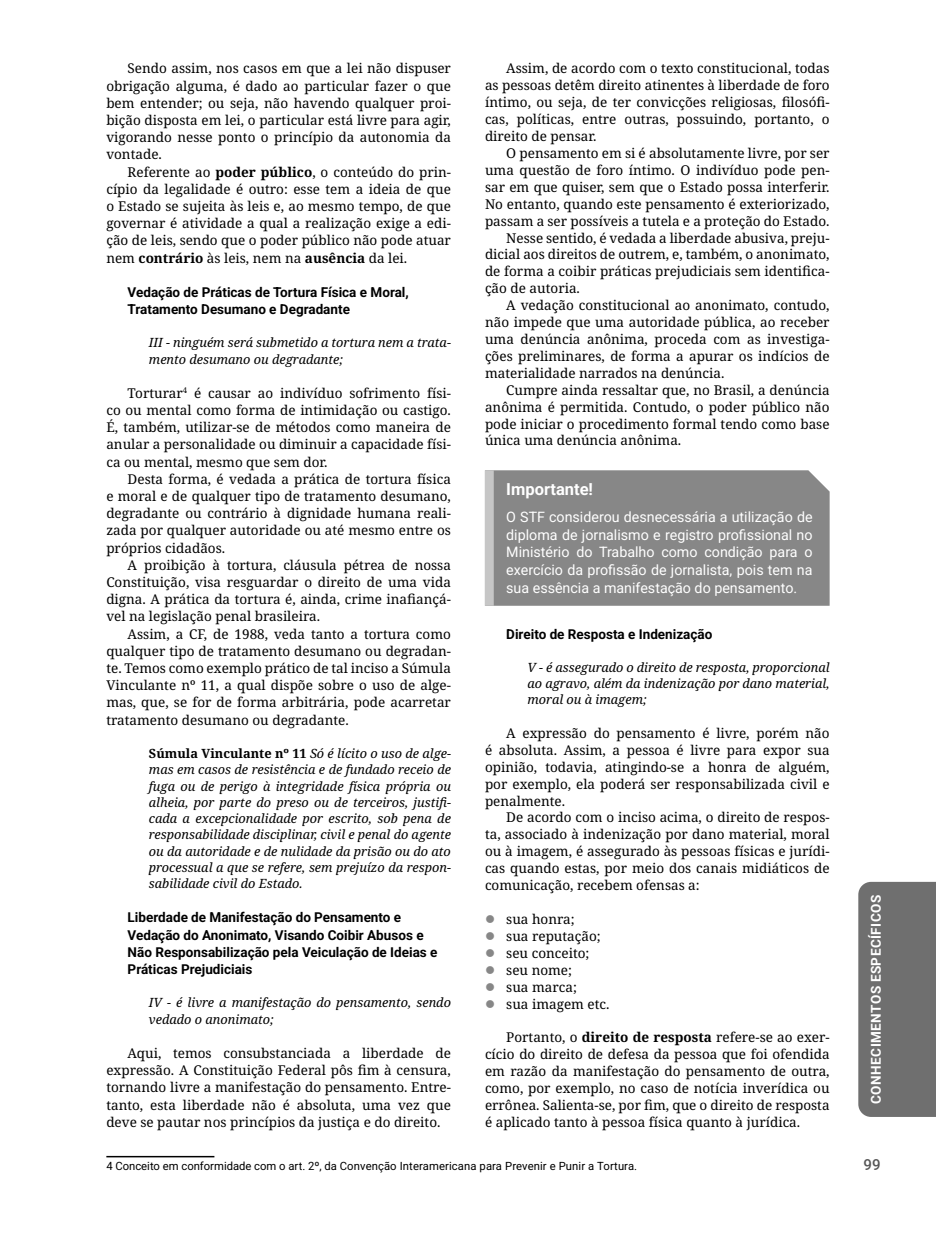
<style>
.page{position:relative;width:936px;height:1234px;background:#fff}
.page>*{position:absolute;margin:0;border:0;box-sizing:border-box;transform-origin:0 0}
.Título{font:700 16.5px "Roboto";color:#fff}
.t1{font:500 15px "Roboto";color:#575757}
.Texto{font:14.25px/17.9px "Roboto";color:#fff;text-align:justify}
.Parágrafos{font:13.5px/17px "Noto Serif";color:#000;text-align:justify}
.Subtópico{font:700 13.5px/17.2px "Roboto";color:#000}
.t2{font:700 13.5px "Roboto";letter-spacing:.035em;color:#fff}
.Artigos_com_recuo{font:italic 12.75px/16.4px "Noto Serif";color:#000}
.Nota_de_Roda_Pé{font:11.25px "Roboto";letter-spacing:.01em;color:#000}
.s1{font-weight:700}
.s2{font-weight:700;font-style:normal}
</style>
<div class="page">
<div style="left:858px;top:881px;width:77px;height:235px;background:#6f6f6f"></div>
<hr style="left:106px;top:1155px;width:108px;height:2px;background:#000">
<div style="left:493px;top:470px;width:336px;height:135px;background:#878787"></div>
<div style="left:484px;top:470px;width:9px;height:135px;background:#c6c6c6"></div>
<p class="Parágrafos" style="left:106px;top:60px;width:346px;text-indent:21px">Sendo assim, nos casos em que a lei não dispuser obrigação alguma, é dado ao particular fazer o que bem entender; ou seja, não havendo qualquer proi&shy;bição disposta em lei, o particular está livre para agir, vigorando nesse ponto o princípio da autonomia da vontade.</p>
<p class="Parágrafos" style="left:106px;top:163px;width:346px;text-indent:21px">Referente ao <span class="s1">poder público</span>, o conteúdo do prin&shy;cípio da legalidade é outro: esse tem a ideia de que o Estado se sujeita às leis e, ao mesmo tempo, de que governar é atividade a qual a realização exige a edi&shy;ção de leis, sendo que o poder público não pode atuar nem <span class="s1">contrário</span> às leis, nem na <span class="s1">ausência</span> da lei.</p>
<p class="Subtópico" style="left:128px;top:283px;width:283px">Vedação de Práticas de Tortura Física e Moral,<br>Tratamento Desumano e Degradante</p>
<p class="Artigos_com_recuo" style="left:149px;top:335px;width:303px">III - ninguém será submetido a tortura nem a trata&shy;mento desumano ou degradante;</p>
<p class="Parágrafos" style="left:106px;top:385px;width:346px;text-indent:21px">Torturar<sup>4</sup> é causar ao indivíduo sofrimento físi&shy;co ou mental como forma de intimidação ou castigo.<br>É, também, utilizar-se de métodos como maneira de anular a personalidade ou diminuir a capacidade físi&shy;ca ou mental, mesmo que sem dor.</p>
<p class="Parágrafos" style="left:106px;top:470px;width:346px;text-indent:21px">Desta forma, é vedada a prática de tortura física e moral e de qualquer tipo de tratamento desumano, degradante ou contrário à dignidade humana reali&shy;zada por qualquer autoridade ou até mesmo entre os próprios cidadãos.</p>
<p class="Parágrafos" style="left:106px;top:556px;width:346px;text-indent:21px">A proibição à tortura, cláusula pétrea de nossa Constituição, visa resguardar o direito de uma vida digna. A prática da tortura é, ainda, crime inafiançá&shy;vel na legislação penal brasileira.</p>
<p class="Parágrafos" style="left:106px;top:625px;width:346px;text-indent:21px">Assim, a CF, de 1988, veda tanto a tortura como qualquer tipo de tratamento desumano ou degradan&shy;te. Temos como exemplo prático de tal inciso a Súmula Vinculante nº 11, a qual dispõe sobre o uso de alge&shy;mas, que, se for de forma arbitrária, pode acarretar tratamento desumano ou degradante.</p>
<p class="Artigos_com_recuo" style="left:149px;top:745px;width:303px;text-align:justify"><span class="s2">Súmula Vinculante nº 11</span> Só é lícito o uso de alge&shy;mas em casos de resistência e de fundado receio de fuga ou de perigo à integridade física própria ou alheia, por parte do preso ou de terceiros, justifi&shy;cada a excepcionalidade por escrito, sob pena de responsabilidade disciplinar, civil e penal do agente ou da autoridade e de nulidade da prisão ou do ato processual a que se refere, sem prejuízo da respon&shy;sabilidade civil do Estado.</p>
<p class="Subtópico" style="left:128px;top:908px;width:311px">Liberdade de Manifestação do Pensamento e Vedação do Anonimato, Visando Coibir Abusos e Não Responsabilização pela Veiculação de Ideias e Práticas Prejudiciais</p>
<p class="Artigos_com_recuo" style="left:149px;top:994px;width:303px">IV - é livre a manifestação do pensamento, sendo vedado o anonimato;</p>
<p class="Parágrafos" style="left:106px;top:1044px;width:346px;text-indent:21px">Aqui, temos consubstanciada a liberdade de expressão. A Constituição Federal pôs fim à censura, tornando livre a manifestação do pensamento. Entre&shy;tanto, esta liberdade não é absoluta, uma vez que deve se pautar nos princípios da justiça e do direito.</p>
<p class="Nota_de_Roda_Pé" style="left:106px;top:1157px;width:532px">4 Conceito em conformidade com o art. 2º, da Convenção Interamericana para Prevenir e Punir a Tortura.</p>
<p class="Parágrafos" style="left:485px;top:60px;width:346px;text-indent:21px">Assim, de acordo com o texto constitucional, todas as pessoas detêm direito atinentes à liberdade de foro íntimo, ou seja, de ter convicções religiosas, filosófi&shy;cas, políticas, entre outras, possuindo, portanto, o direito de pensar.</p>
<p class="Parágrafos" style="left:485px;top:145px;width:346px;text-indent:21px">O pensamento em si é absolutamente livre, por ser uma questão de foro íntimo. O indivíduo pode pen&shy;sar em que quiser, sem que o Estado possa interferir.<br>No entanto, quando este pensamento é exteriorizado, passam a ser possíveis a tutela e a proteção do Estado.</p>
<p class="Parágrafos" style="left:485px;top:229px;width:346px;text-indent:21px">Nesse sentido, é vedada a liberdade abusiva, preju&shy;dicial aos direitos de outrem, e, também, o anonimato, de forma a coibir práticas prejudiciais sem identifica&shy;ção de autoria.</p>
<p class="Parágrafos" style="left:485px;top:297px;width:346px;text-indent:21px">A vedação constitucional ao anonimato, contudo, não impede que uma autoridade pública, ao receber uma denúncia anônima, proceda com as investiga&shy;ções preliminares, de forma a apurar os indícios de materialidade narrados na denúncia.</p>
<p class="Parágrafos" style="left:485px;top:381px;width:346px;text-indent:21px">Cumpre ainda ressaltar que, no Brasil, a denúncia anônima é permitida. Contudo, o poder público não pode iniciar o procedimento formal tendo como base única uma denúncia anônima.</p>
<p class="Título" style="left:506px;top:478px;width:88px">Importante!</p>
<p class="Texto" style="left:506px;top:507px;width:308px">O STF considerou desnecessária a utilização de diploma de jornalismo e registro profissional no Ministério do Trabalho como condição para o exercício da profissão de jornalista, pois tem na sua essência a manifestação do pensamento.</p>
<p class="Subtópico" style="left:506px;top:625px;width:208px">Direito de Resposta e Indenização</p>
<p class="Artigos_com_recuo" style="left:527px;top:659px;width:303px;text-align:justify">V - é assegurado o direito de resposta, proporcional ao agravo, além da indenização por dano material, moral ou à imagem;</p>
<p class="Parágrafos" style="left:485px;top:724px;width:346px;text-indent:21px">A expressão do pensamento é livre, porém não é absoluta. Assim, a pessoa é livre para expor sua opinião, todavia, atingindo-se a honra de alguém, por exemplo, ela poderá ser responsabilizada civil e penalmente.</p>
<p class="Parágrafos" style="left:485px;top:809px;width:346px;text-indent:21px">De acordo com o inciso acima, o direito de respos&shy;ta, associado à indenização por dano material, moral ou à imagem, é assegurado às pessoas físicas e jurídi&shy;cas quando estas, por meio dos canais midiáticos de comunicação, recebem ofensas a:</p>
<p class="Parágrafos" style="left:506px;top:910px;width:70px">sua honra;</p>
<p class="Parágrafos" style="left:506px;top:927px;width:96px">sua reputação;</p>
<p class="Parágrafos" style="left:506px;top:944px;width:85px">seu conceito;</p>
<p class="Parágrafos" style="left:506px;top:961px;width:67px">seu nome;</p>
<p class="Parágrafos" style="left:506px;top:978px;width:72px">sua marca;</p>
<p class="Parágrafos" style="left:506px;top:995px;width:105px">sua imagem etc.</p>
<p class="Parágrafos" style="left:485px;top:1029px;width:346px;text-indent:21px">Portanto, o <span class="s1">direito de resposta</span> refere-se ao exer&shy;cício do direito de defesa da pessoa que foi ofendida em razão da manifestação do pensamento de outra, como, por exemplo, no caso de notícia inverídica ou errônea. Salienta-se, por fim, que o direito de resposta é aplicado tanto à pessoa física quanto à jurídica.</p>
<p class="t2" style="left:866px;top:1103px;width:210px;rotate:-90deg">CONHECIMENTOS ESPECÍFICOS</p>
<p class="t1" style="left:863px;top:1153px;width:19px">99</p>
</div>
